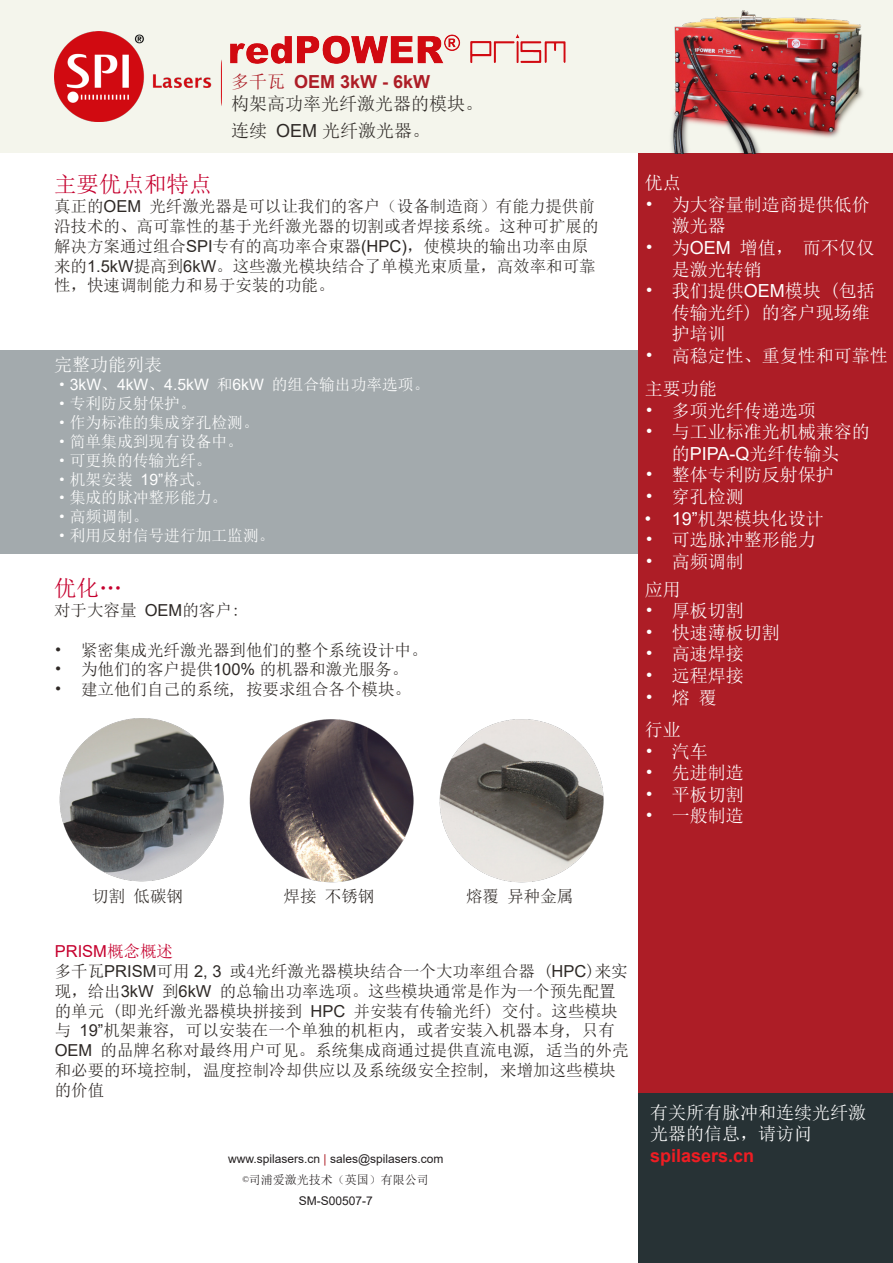
<style>
.page{position:relative;width:893px;height:1263px;background:#fff}
.page>*{position:absolute;margin:0;border:0;box-sizing:border-box;transform-origin:0 0}
.Paragraph_Style_1{font:22.5px "Sim Sun";color:#c5002e}
.Paragraph_Style_1-2{font:18px/21.6px "Sim Sun";color:#fff}
.Paragraph_Style_1-3{font:18px "Sim Sun";color:#2e2926}
.Paragraph_Style_1-4{font:700 18px "Arial";color:#ad1d26}
.t1{font:700 18px "Arial";color:#ee1d23}
.Paragraph_Style_1-5{font:16.5px/19.8px "Sim Sun";color:#2e2926}
.Paragraph_Style_1-6{font:16.5px "Arial";color:#c5002e}
.Paragraph_Style_1-7{font:15.75px "Sim Sun";color:#fff}
.t2{font:12px "Arial";color:#231f20}
.t3{font:12px "Sim Sun";color:#231f20}
.s1{font-family:"Sim Sun";font-weight:400}
.s2{font-family:"Arial"}
.s3{font-family:"Sim Sun"}
.s4{color:#ad1d26}
</style>
<div class="page">
<div style="left:0;top:351px;width:638px;height:203px;background:#a3aaad"></div>
<div style="left:638px;top:0;width:255px;height:1263px;background:#ad1d26"></div>
<div style="left:638px;top:1093px;width:255px;height:170px;background:#273235"></div>
<div style="left:0;top:0;width:893px;height:153px;background:#f4f5ec"></div>
<img style="left:54px;top:32px;width:167px;height:89px">
<img style="left:671px;top:10px;width:192px;height:143px">
<img style="left:59px;top:718px;width:165px;height:164px">
<img style="left:249px;top:719px;width:165px;height:164px">
<img style="left:439px;top:719px;width:165px;height:164px">
<img style="left:230px;top:35px;width:335px;height:29px">
<p class="Paragraph_Style_1-4" style="left:231px;top:69px;width:201px"><span class="s1">多千瓦</span> OEM 3kW - 6kW</p>
<p class="Paragraph_Style_1-3" style="left:231px;top:94px;width:254px">构架高功率光纤激光器的模块。</p>
<p class="Paragraph_Style_1-3" style="left:231px;top:121px;width:201px">连续 <span class="s2">OEM</span> 光纤激光器。</p>
<p class="Paragraph_Style_1" style="left:54px;top:173px;width:159px">主要优点和特点</p>
<p class="Paragraph_Style_1-5" style="left:54px;top:196px;width:546px">真正的<span class="s2">OEM</span> 光纤激光器是可以让我们的客户（设备制造商）有能力提供前沿技术的、高可靠性的基于光纤激光器的切割或者焊接系统。这种可扩展的解决方案通过组合<span class="s2">SPI</span>专有的高功率合束器<span class="s2">(HPC)</span>，使模块的输出功率由原来的<span class="s2">1.5kW</span>提高到<span class="s2">6kW</span>。这些激光模块结合了单模光束质量，高效率和可靠性，快速调制能力和易于安装的功能。</p>
<p class="Paragraph_Style_1-2" style="left:54px;top:354px;width:109px">完整功能列表</p>
<p class="Paragraph_Style_1-7" style="left:54px;top:376px;width:377px">·<span class="s2">3kW</span>、<span class="s2">4kW</span>、<span class="s2">4.5kW</span> 和<span class="s2">6kW</span> 的组合输出功率选项。</p>
<p class="Paragraph_Style_1-7" style="left:54px;top:395px;width:143px">·专利防反射保护。</p>
<p class="Paragraph_Style_1-7" style="left:54px;top:414px;width:206px">·作为标准的集成穿孔检测。</p>
<p class="Paragraph_Style_1-7" style="left:54px;top:433px;width:190px">·简单集成到现有设备中。</p>
<p class="Paragraph_Style_1-7" style="left:54px;top:452px;width:159px">·可更换的传输光纤。</p>
<p class="Paragraph_Style_1-7" style="left:54px;top:471px;width:158px">·机架安装 <span class="s2">19”</span>格式。</p>
<p class="Paragraph_Style_1-7" style="left:54px;top:490px;width:175px">·集成的脉冲整形能力。</p>
<p class="Paragraph_Style_1-7" style="left:54px;top:509px;width:96px">·高频调制。</p>
<p class="Paragraph_Style_1-7" style="left:54px;top:528px;width:222px">·利用反射信号进行加工监测。</p>
<p class="Paragraph_Style_1" style="left:54px;top:577px;width:69px">优化…</p>
<p class="Paragraph_Style_1-5" style="left:54px;top:600px;width:188px">对于大容量 <span class="s2">OEM</span>的客户:</p>
<p class="Paragraph_Style_1-5" style="left:54px;top:640px;width:375px">• 紧密集成光纤激光器到他们的整个系统设计中。</p>
<p class="Paragraph_Style_1-5" style="left:54px;top:660px;width:356px">• 为他们的客户提供<span class="s2">100%</span> 的机器和激光服务。</p>
<p class="Paragraph_Style_1-5" style="left:54px;top:679px;width:358px">• 建立他们自己的系统, 按要求组合各个模块。</p>
<p class="Paragraph_Style_1-2" style="left:645px;top:172px;width:37px">优点</p>
<p class="Paragraph_Style_1-2" style="left:672px;top:193px;width:199px;text-indent:-27px">• 为大容量制造商提供低价激光器</p>
<p class="Paragraph_Style_1-2" style="left:672px;top:237px;width:205px;text-indent:-27px">• 为<span class="s2">OEM</span> 增值， 而不仅仅是激光转销</p>
<p class="Paragraph_Style_1-2" style="left:672px;top:280px;width:205px;text-indent:-27px">• 我们提供<span class="s2">OEM</span>模块 (包括传输光纤) 的客户现场维护培训</p>
<p class="Paragraph_Style_1-2" style="left:645px;top:345px;width:244px">• 高稳定性、重复性和可靠性</p>
<p class="Paragraph_Style_1-2" style="left:645px;top:378px;width:73px">主要功能</p>
<p class="Paragraph_Style_1-2" style="left:645px;top:399px;width:172px">• 多项光纤传递选项</p>
<p class="Paragraph_Style_1-2" style="left:645px;top:421px;width:226px;text-align:center">• 与工业标准光机械兼容的的<span class="s2">PIPA-Q</span>光纤传输头</p>
<p class="Paragraph_Style_1-2" style="left:645px;top:464px;width:190px">• 整体专利防反射保护</p>
<p class="Paragraph_Style_1-2" style="left:645px;top:486px;width:100px">• 穿孔检测</p>
<p class="Paragraph_Style_1-2" style="left:645px;top:507px;width:181px"><span class="s2">• 19”</span>机架模块化设计</p>
<p class="Paragraph_Style_1-2" style="left:645px;top:529px;width:172px">• 可选脉冲整形能力</p>
<p class="Paragraph_Style_1-2" style="left:645px;top:551px;width:100px">• 高频调制</p>
<p class="Paragraph_Style_1-2" style="left:645px;top:578px;width:37px">应用</p>
<p class="Paragraph_Style_1-2" style="left:645px;top:600px;width:100px">• 厚板切割</p>
<p class="Paragraph_Style_1-2" style="left:645px;top:622px;width:136px">• 快速薄板切割</p>
<p class="Paragraph_Style_1-2" style="left:645px;top:643px;width:100px">• 高速焊接</p>
<p class="Paragraph_Style_1-2" style="left:645px;top:665px;width:100px">• 远程焊接</p>
<p class="Paragraph_Style_1-2" style="left:645px;top:686px;width:73px">• 熔 覆</p>
<p class="Paragraph_Style_1-2" style="left:645px;top:719px;width:37px">行业</p>
<p class="Paragraph_Style_1-2" style="left:645px;top:740px;width:64px">• 汽车</p>
<p class="Paragraph_Style_1-2" style="left:645px;top:762px;width:100px">• 先进制造</p>
<p class="Paragraph_Style_1-2" style="left:645px;top:783px;width:100px">• 平板切割</p>
<p class="Paragraph_Style_1-2" style="left:645px;top:805px;width:100px">• 一般制造</p>
<p class="Paragraph_Style_1-5" style="left:92px;top:886px;width:92px">切割 低碳钢</p>
<p class="Paragraph_Style_1-5" style="left:284px;top:886px;width:92px">焊接 不锈钢</p>
<p class="Paragraph_Style_1-5" style="left:466px;top:886px;width:109px">熔覆 异种金属</p>
<p class="Paragraph_Style_1-6" style="left:55px;top:940px;width:120px">PRISM<span class="s3">概念概述</span></p>
<p class="Paragraph_Style_1-5" style="left:55px;top:961px;width:575px">多千瓦<span class="s2">PRISM</span>可用 <span class="s2">2, 3</span> 或4光纤激光器模块结合一个大功率组合器 (<span class="s2">HPC</span>)来实现，给出<span class="s2">3kW</span> 到<span class="s2">6kW</span> 的总输出功率选项。这些模块通常是作为一个预先配置的单元 (即光纤激光器模块拼接到 <span class="s2">HPC</span> 并安装有传输光纤) 交付。这些模块与 <span class="s2">19”</span>机架兼容, 可以安装在一个单独的机柜内, 或者安装入机器本身, 只有<span class="s2">OEM</span> 的品牌名称对最终用户可见。系统集成商通过提供直流电源, 适当的外壳和必要的环境控制, 温度控制冷却供应以及系统级安全控制, 来增加这些模块的价值</p>
<p class="Paragraph_Style_1-2" style="left:650px;top:1101px;width:218px">有关所有脉冲和连续光纤激光器的信息，请访问</p>
<p class="t2" style="left:228px;top:1151px;width:217px">www.spilasers.cn <span class="s4">|</span> sales@spilasers.com</p>
<p class="t1" style="left:650px;top:1143px;width:106px">spilasers.cn</p>
<p class="t3" style="left:243px;top:1174px;width:188px">©司浦爱激光技术（英国）有限公司</p>
<p class="t2" style="left:299px;top:1193px;width:76px">SM-S00507-7</p>
</div>
